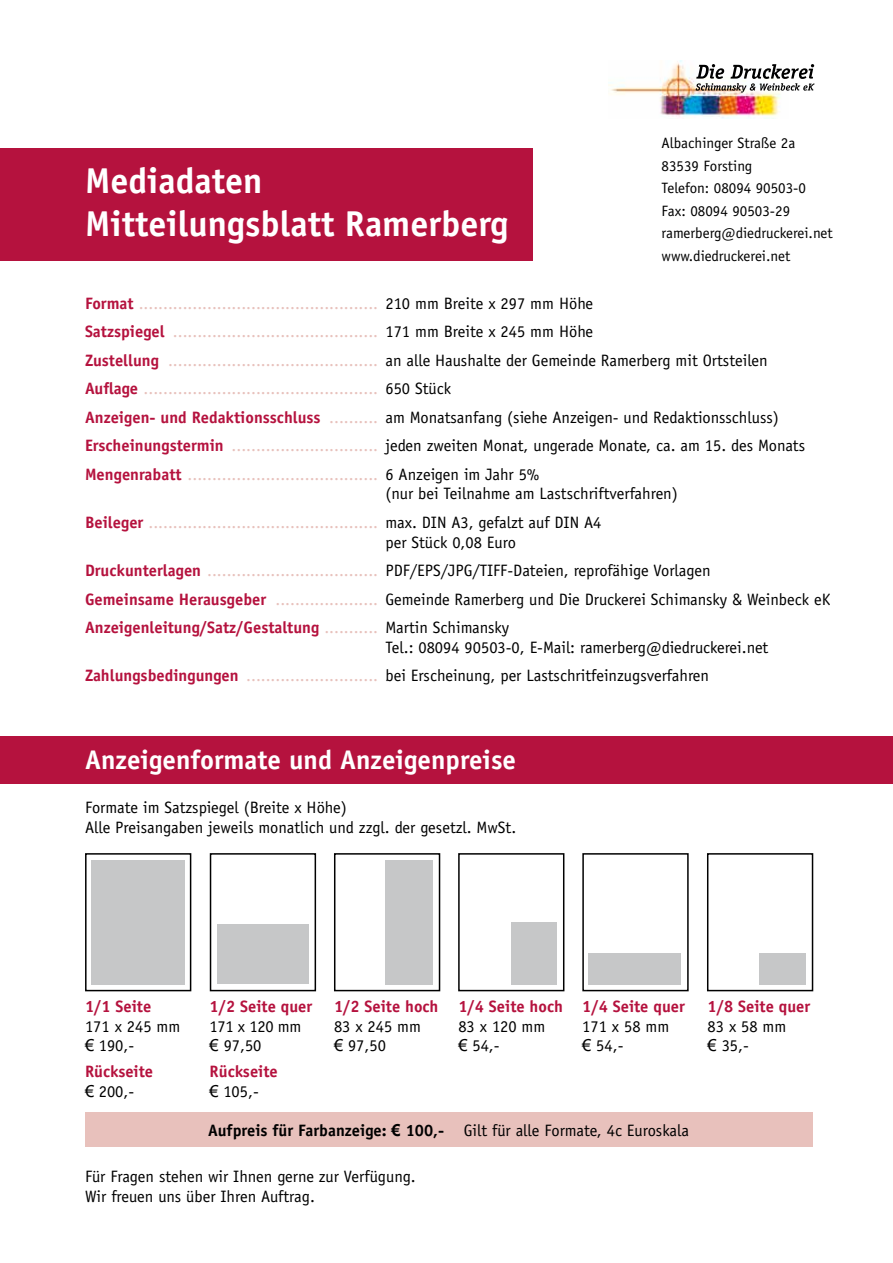
<style>
.page{position:relative;width:893px;height:1263px;background:#fff}
.page>*{position:absolute;margin:0;border:0;box-sizing:border-box;transform-origin:0 0}
.t1{font:700 36px/43.2px "Officina Sans";color:#fff}
.t2{font:700 27px "Officina Sans";color:#fff}
.t3{font:16.5px/19.8px "Officina Sans";color:#000}
.t4{font:16.5px/28.5px "Officina Sans";color:#e8c1bc}
.t5{font:700 16.5px/19.8px "Officina Sans";color:#b5123e}
.t6{font:16.5px/19.8px "Officina Sans";letter-spacing:-.02em;color:#000}
.t7{font:15px/22.5px "Officina Sans";color:#000}
.s1{font-weight:700;color:#b5123e}
.s2{color:#000}
.s3{color:#e8c1bc}
.s4{font-family:"Arial"}
.s5{font-family:"Arial";font-weight:400;color:#000}
.s6{font-weight:400;color:#000}
.s7{font-weight:700}
.s8{font-family:"Arial";font-weight:700}
</style>
<div class="page">
<div style="left:0;top:148px;width:533px;height:112px;background:#b5123e"></div>
<div style="left:85px;top:1112px;width:727px;height:34px;background:#e8c1bc"></div>
<div style="left:0;top:736px;width:893px;height:48px;background:#b5123e"></div>
<div style="left:91px;top:860px;width:93px;height:124px;background:#c6c7c8"></div>
<div style="left:85px;top:853px;width:106px;height:138px;border:2px solid #000"></div>
<div style="left:217px;top:924px;width:92px;height:59px;background:#c6c7c8"></div>
<div style="left:210px;top:853px;width:106px;height:138px;border:2px solid #000"></div>
<div style="left:386px;top:860px;width:47px;height:124px;background:#c6c7c8"></div>
<div style="left:334px;top:853px;width:106px;height:138px;border:2px solid #000"></div>
<div style="left:588px;top:952px;width:93px;height:32px;background:#c6c7c8"></div>
<div style="left:582px;top:853px;width:107px;height:138px;border:2px solid #000"></div>
<div style="left:511px;top:922px;width:46px;height:62px;background:#c6c7c8"></div>
<div style="left:458px;top:853px;width:106px;height:138px;border:2px solid #000"></div>
<div style="left:760px;top:952px;width:46px;height:32px;background:#c6c7c8"></div>
<div style="left:707px;top:853px;width:106px;height:138px;border:2px solid #000"></div>
<img style="left:608px;top:61px;width:172px;height:58px">
<svg style="left:696px;top:64px;width:118px;height:29px"></svg>
<h1 class="t1" style="left:85px;top:159px;width:425px">Mediadaten<br>Mitteilungsblatt Ramerberg</h1>
<p class="t7" style="left:662px;top:132px;width:173px">Albachinger Straße 2a<br>83539 Forsting<br>Telefon: 08094 90503-0<br>Fax: 08094 90503-29 ramerberg@diedruckerei.net www.diedruckerei.net</p>
<p class="t4" style="left:85px;top:289px;width:722px"><span class="s1">Format</span> ................................................. <span class="s2">210 mm Breite x 297 mm Höhe<br></span><span class="s1">Satzspiegel</span> .......................................... <span class="s2">171 mm Breite x 245 mm Höhe<br></span><span class="s1">Zustellung</span> ........................................... <span class="s2">an alle Haushalte der Gemeinde Ramerberg mit Ortsteilen </span><span class="s1">Auflage</span> ................................................ <span class="s2">650 Stück<br></span><span class="s1">Anzeigen- und Redaktionsschluss</span> .......... <span class="s2">am Monatsanfang (siehe Anzeigen- und Redaktionsschluss)<br></span><span class="s1">Erscheinungstermin</span> .............................. <span class="s2">jeden zweiten Monat, ungerade Monate, ca. am 15. des Monats </span><span class="s1">Mengenrabatt</span> ....................................... <span class="s2">6 Anzeigen im Jahr 5%</span></p>
<p class="t3" style="left:85px;top:479px;width:594px;line-height:28.5px;text-indent:300px">(nur bei Teilnahme am Lastschriftverfahren)<br><span class="s1">Beileger</span> <span class="s3">...............................................</span> max. DIN A3, gefalzt auf DIN A4</p>
<p class="t3" style="left:85px;top:528px;width:747px;line-height:28.5px;text-indent:300px">per Stück 0,08 Euro<br><span class="s1">Druckunterlagen</span> <span class="s3">...................................</span> PDF/EPS/JPG/TIFF-Dateien, reprofähige Vorlagen<br><span class="s1">Gemeinsame Herausgeber</span> <span class="s3">.....................</span> Gemeinde Ramerberg und Die Druckerei Schimansky &amp; Weinbeck eK <span class="s1">Anzeigenleitung/Satz/Gestaltung</span> <span class="s3">...........</span> Martin Schimansky</p>
<p class="t3" style="left:85px;top:633px;width:685px;line-height:28.5px;text-indent:300px">Tel.: 08094 90503-0, E-Mail: ramerberg@diedruckerei.net<br><span class="s1">Zahlungsbedingungen</span> <span class="s3">...........................</span> bei Erscheinung, per Lastschritfeinzugsverfahren</p>
<h2 class="t2" style="left:85px;top:743px;width:433px">Anzeigenformate und Anzeigenpreise</h2>
<p class="t3" style="left:85px;top:798px;width:433px">Formate im Satzspiegel (Breite x Höhe)<br>Alle Preisangaben jeweils monatlich und zzgl. der gesetzl. MwSt.</p>
<p class="t5" style="left:85px;top:996px;width:68px">1/1 Seite</p>
<p class="t3" style="left:85px;top:1016px;width:97px">171 x 245 mm <span class="s4">€</span> 190,-</p>
<p class="t5" style="left:85px;top:1061px;width:70px">Rückseite <span class="s5">€</span> <span class="s6">200,-</span></p>
<p class="t5" style="left:210px;top:996px;width:104px">1/2 Seite quer</p>
<p class="t6" style="left:210px;top:1016px;width:93px">171 x 120 mm <span class="s4">€</span> 97,50</p>
<p class="t5" style="left:210px;top:1061px;width:70px">Rückseite <span class="s5">€</span> <span class="s6">105,-</span></p>
<p class="t5" style="left:334px;top:996px;width:106px">1/2 Seite hoch</p>
<p class="t3" style="left:334px;top:1016px;width:89px">83 x 245 mm <span class="s4">€</span> 97,50</p>
<p class="t5" style="left:458px;top:996px;width:106px">1/4 Seite hoch</p>
<p class="t3" style="left:458px;top:1016px;width:89px">83 x 120 mm <span class="s4">€</span> 54,-</p>
<p class="t5" style="left:582px;top:996px;width:104px">1/4 Seite quer</p>
<p class="t3" style="left:582px;top:1016px;width:89px">171 x 58 mm <span class="s4">€</span> 54,-</p>
<p class="t3" style="left:208px;top:1120px;width:482px"><span class="s7">Aufpreis für Farbanzeige:</span> <span class="s8">€</span> <span class="s7">100,-</span> Gilt für alle Formate, 4c Euroskala</p>
<p class="t3" style="left:85px;top:1167px;width:332px">Für Fragen stehen wir Ihnen gerne zur Verfügung.<br>Wir freuen uns über Ihren Auftrag.</p>
<p class="t5" style="left:708px;top:996px;width:104px">1/8 Seite quer</p>
<p class="t3" style="left:708px;top:1016px;width:80px">83 x 58 mm <span class="s4">€</span> 35,-</p>
</div>
